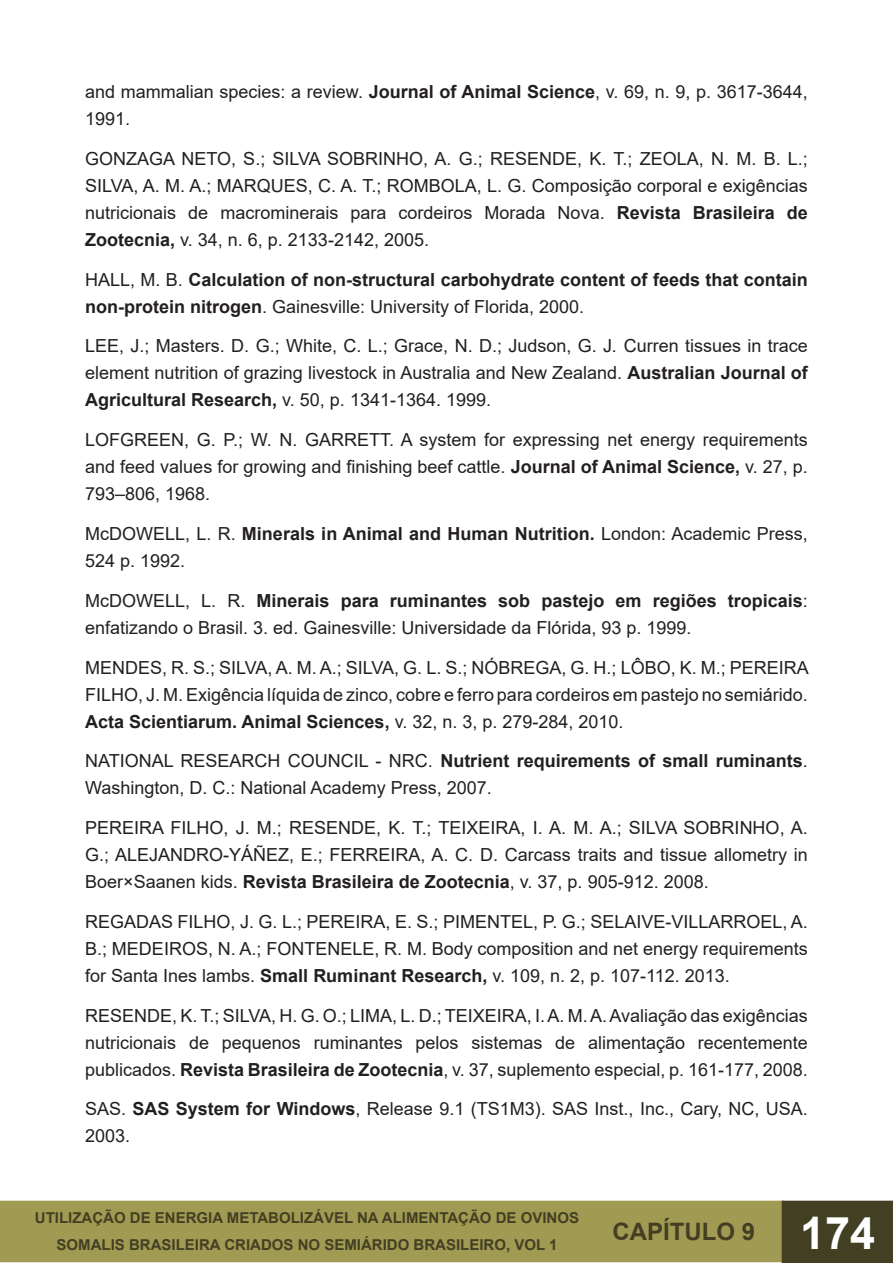
<style>
.page{position:relative;width:893px;height:1263px;background:#fff}
.page>*{position:absolute;margin:0;border:0;box-sizing:border-box;transform-origin:0 0}
.t1{font:700 24px "Arial";color:#433f23}
.t2{font:18px/27px "Arial";color:#231f20;text-align:justify}
.t3{font:700 18px/27px "Arial";color:#231f20}
.t4{font:700 15px/27px "Arial";color:#433f23;text-align:center}
.s1{font-weight:700}
.s2{font-weight:400}
.s3{font-style:italic}
.s4{font-weight:700;color:#222}
.s5{font-size:45px;color:#fff}
</style>
<div class="page">
<div style="left:1px;top:1201px;width:782px;height:60px;background:#a19a52"></div>
<div style="left:0;top:1201px;width:784px;height:61px;border:2px solid #a19a52"></div>
<div style="left:782px;top:1201px;width:111px;height:62px;background:#433f23"></div>
<p class="t2" style="left:85px;top:78px;width:724px">and mammalian species: a review. <span class="s1">Journal of Animal Science</span>, v. 69, n. 9, p. 3617-3644,<br>1991.</p>
<p class="t2" style="left:85px;top:145px;width:724px">GONZAGA NETO, S.; SILVA SOBRINHO, A. G.; RESENDE, K. T.; ZEOLA, N. M. B. L.; SILVA, A. M. A.; MARQUES, C. A. T.; ROMBOLA, L. G. Composição corporal e exigências nutricionais de macrominerais para cordeiros Morada Nova. <span class="s1">Revista Brasileira de Zootecnia,</span> v. 34, n. 6, p. 2133-2142, 2005.</p>
<p class="t3" style="left:85px;top:266px;width:724px"><span class="s2">HALL, M. B.</span> Calculation of non-structural carbohydrate content of feeds that contain non-protein nitrogen<span class="s2">. Gainesville: University of Florida, 2000.</span></p>
<p class="t2" style="left:85px;top:332px;width:724px">LEE, J.; Masters. D. G.; White, C. L.; Grace, N. D.; Judson, G. J<span class="s3">.</span> Curren tissues in trace element nutrition of grazing livestock in Australia and New Zealand. <span class="s1">Australian Journal of Agricultural Research,</span> v. 50, p. 1341-1364. 1999.</p>
<p class="t2" style="left:85px;top:426px;width:724px">LOFGREEN, G. P.; W. N. GARRETT. A system for expressing net energy requirements and feed values for growing and finishing beef cattle. <span class="s1">Journal of Animal Science,</span> v. 27, p.<br>793–806, 1968.</p>
<p class="t2" style="left:85px;top:520px;width:724px">McDOWELL, L. R. <span class="s1">Minerals in Animal and Human Nutrition.</span> London: Academic Press,<br>524 p. 1992.</p>
<p class="t2" style="left:85px;top:587px;width:724px">McDOWELL, L. R. <span class="s1">Minerais para ruminantes sob pastejo em regiões tropicais</span>: enfatizando o Brasil. 3. ed. Gainesville: Universidade da Flórida, 93 p. 1999.</p>
<p class="t2" style="left:85px;top:654px;width:725px">MENDES, R. S.; SILVA, A. M. A.; SILVA, G. L. S.; NÓBREGA, G. H.; LÔBO, K. M.; PEREIRA FILHO, J. M. Exigência líquida de zinco, cobre e ferro para cordeiros em pastejo no semiárido.<br><span class="s1">Acta Scientiarum. Animal Sciences</span><span class="s4">,</span> v. 32, n. 3, p. 279-284, 2010.</p>
<p class="t2" style="left:85px;top:747px;width:724px">NATIONAL RESEARCH COUNCIL - NRC. <span class="s1">Nutrient requirements of small ruminants</span>.<br>Washington, D. C.: National Academy Press, 2007.</p>
<p class="t2" style="left:85px;top:814px;width:724px">PEREIRA FILHO, J. M.; RESENDE, K. T.; TEIXEIRA, I. A. M. A.; SILVA SOBRINHO, A.<br>G.; ALEJANDRO-YÁÑEZ, E.; FERREIRA, A. C. D. Carcass traits and tissue allometry in Boer×Saanen kids. <span class="s1">Revista Brasileira de Zootecnia</span>, v. 37, p. 905-912. 2008.</p>
<p class="t2" style="left:85px;top:908px;width:724px">REGADAS FILHO, J. G. L.; PEREIRA, E. S.; PIMENTEL, P. G.; SELAIVE-VILLARROEL, A.<br>B.; MEDEIROS, N. A.; FONTENELE, R. M. Body composition and net energy requirements for Santa Ines lambs. <span class="s1">Small Ruminant Research,</span> v. 109, n. 2, p. 107-112. 2013.</p>
<p class="t2" style="left:85px;top:1002px;width:724px">RESENDE, K. T.; SILVA, H. G. O.; LIMA, L. D.; TEIXEIRA, I. A. M. A. Avaliação das exigências nutricionais de pequenos ruminantes pelos sistemas de alimentação recentemente publicados. <span class="s1">Revista Brasileira de Zootecnia</span>, v. 37, suplemento especial, p. 161-177, 2008.</p>
<p class="t2" style="left:85px;top:1095px;width:724px">SAS. <span class="s1">SAS System for Windows</span>, Release 9.1 (TS1M3). SAS Inst., Inc., Cary, NC, USA.<br>2003.</p>
<p class="t4" style="left:35px;top:1205px;width:546px">UTILIZAÇÃO DE ENERGIA METABOLIZÁVEL NA ALIMENTAÇÃO DE OVINOS<br>SOMALIS BRASILEIRA CRIADOS NO SEMIÁRIDO BRASILEIRO, VOL 1</p>
<h1 class="t1" style="left:612px;top:1215px;width:264px">CAPÍTULO 9 <span class="s5">174</span></h1>
</div>
